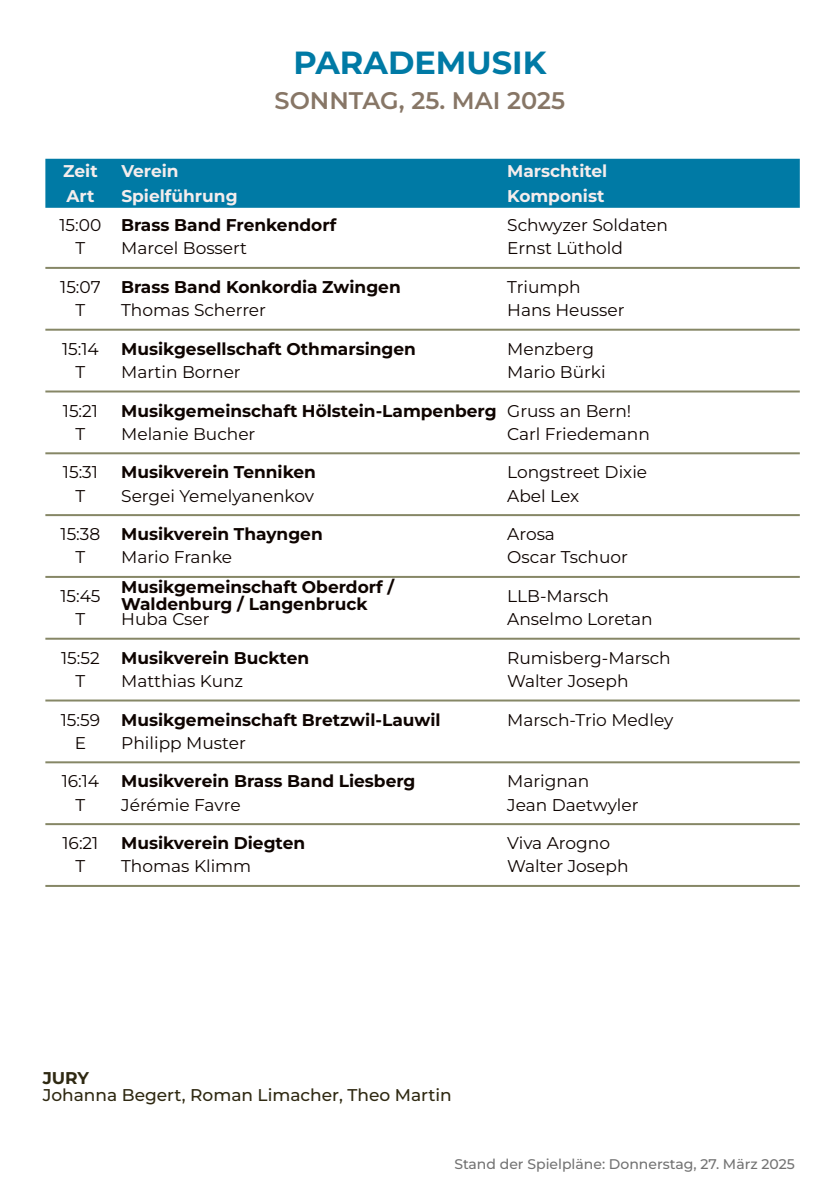
<style>
.page{position:relative;width:840px;height:1191px;background:#fff}
.page>*{position:absolute;margin:0;border:0;box-sizing:border-box;transform-origin:0 0}
.t1{font:700 32px "Montserrat";color:#007aa5}
.t2{font:600 24px "Montserrat";color:#877666}
.t3{font:17px "Montserrat";color:#0e0400}
.t4{font:700 17px "Montserrat";color:#0e0400}
.t5{font:700 17px "Montserrat";color:#f4eded}
.t6{font:500 17px "Montserrat";color:#2f2912}
.t7{font:700 17px "Montserrat";color:#2f2912}
.t8{font:500 14px "Montserrat";color:#737373}
</style>
<div class="page">
<hr style="left:45px;top:267px;width:754px;height:2px;background:#868766">
<hr style="left:45px;top:329px;width:754px;height:2px;background:#868766">
<hr style="left:45px;top:390px;width:754px;height:2px;background:#868766">
<hr style="left:45px;top:452px;width:754px;height:2px;background:#868766">
<hr style="left:45px;top:514px;width:754px;height:2px;background:#868766">
<hr style="left:45px;top:576px;width:754px;height:2px;background:#868766">
<hr style="left:45px;top:638px;width:754px;height:2px;background:#868766">
<hr style="left:45px;top:699px;width:754px;height:2px;background:#868766">
<hr style="left:45px;top:761px;width:754px;height:2px;background:#868766">
<hr style="left:45px;top:823px;width:754px;height:2px;background:#868766">
<hr style="left:45px;top:885px;width:754px;height:2px;background:#868766">
<div style="left:45px;top:159px;width:754px;height:49px;background:#007aa5"></div>
<p class="t1" style="left:293px;top:43px;width:254px">PARADEMUSIK</p>
<p class="t2" style="left:274px;top:86px;width:292px">SONNTAG, 25. MAI 2025</p>
<p class="t5" style="left:63px;top:161px;width:36px">Zeit</p>
<p class="t5" style="left:121px;top:161px;width:59px">Verein</p>
<p class="t5" style="left:507px;top:161px;width:102px">Marschtitel</p>
<p class="t5" style="left:67px;top:185px;width:29px">Art</p>
<p class="t5" style="left:121px;top:185px;width:118px">Spielführung</p>
<p class="t5" style="left:507px;top:185px;width:99px">Komponist</p>
<p class="t3" style="left:59px;top:215px;width:43px">15:00</p>
<p class="t4" style="left:121px;top:215px;width:216px">Brass Band Frenkendorf</p>
<p class="t3" style="left:507px;top:215px;width:162px">Schwyzer Soldaten</p>
<p class="t3" style="left:76px;top:238px;width:11px">T</p>
<p class="t3" style="left:121px;top:238px;width:127px">Marcel Bossert</p>
<p class="t3" style="left:507px;top:238px;width:117px">Ernst Lüthold</p>
<p class="t3" style="left:60px;top:276px;width:42px">15:07</p>
<p class="t4" style="left:121px;top:276px;width:281px">Brass Band Konkordia Zwingen</p>
<p class="t3" style="left:507px;top:276px;width:75px">Triumph</p>
<p class="t3" style="left:76px;top:300px;width:11px">T</p>
<p class="t3" style="left:121px;top:300px;width:146px">Thomas Scherrer</p>
<p class="t3" style="left:507px;top:300px;width:119px">Hans Heusser</p>
<p class="t3" style="left:62px;top:338px;width:38px">15:14</p>
<p class="t4" style="left:121px;top:338px;width:296px">Musikgesellschaft Othmarsingen</p>
<p class="t3" style="left:507px;top:338px;width:88px">Menzberg</p>
<p class="t3" style="left:76px;top:362px;width:11px">T</p>
<p class="t3" style="left:121px;top:362px;width:121px">Martin Borner</p>
<p class="t3" style="left:507px;top:362px;width:100px">Mario Bürki</p>
<p class="t3" style="left:63px;top:400px;width:37px">15:21</p>
<p class="t4" style="left:121px;top:400px;width:377px">Musikgemeinschaft Hölstein-Lampenberg</p>
<p class="t3" style="left:507px;top:400px;width:126px">Gruss an Bern!</p>
<p class="t3" style="left:76px;top:423px;width:11px">T</p>
<p class="t3" style="left:121px;top:423px;width:136px">Melanie Bucher</p>
<p class="t3" style="left:507px;top:423px;width:144px">Carl Friedemann</p>
<p class="t3" style="left:63px;top:462px;width:37px">15:31</p>
<p class="t4" style="left:121px;top:462px;width:196px">Musikverein Tenniken</p>
<p class="t3" style="left:507px;top:462px;width:141px">Longstreet Dixie</p>
<p class="t3" style="left:76px;top:485px;width:11px">T</p>
<p class="t3" style="left:121px;top:485px;width:194px">Sergei Yemelyanenkov</p>
<p class="t3" style="left:507px;top:485px;width:73px">Abel Lex</p>
<p class="t3" style="left:61px;top:524px;width:41px">15:38</p>
<p class="t4" style="left:121px;top:524px;width:203px">Musikverein Thayngen</p>
<p class="t3" style="left:507px;top:524px;width:49px">Arosa</p>
<p class="t3" style="left:76px;top:547px;width:11px">T</p>
<p class="t3" style="left:121px;top:547px;width:112px">Mario Franke</p>
<p class="t3" style="left:507px;top:547px;width:122px">Oscar Tschuor</p>
<p class="t3" style="left:60px;top:585px;width:42px">15:45</p>
<p class="t4" style="left:121px;top:577px;width:274px">Musikgemeinschaft Oberdorf /</p>
<p class="t3" style="left:507px;top:585px;width:103px">LLB-Marsch</p>
<p class="t4" style="left:121px;top:594px;width:248px">Waldenburg / Langenbruck</p>
<p class="t3" style="left:76px;top:609px;width:11px">T</p>
<p class="t3" style="left:121px;top:609px;width:90px">Huba Cser</p>
<p class="t3" style="left:507px;top:609px;width:147px">Anselmo Loretan</p>
<p class="t3" style="left:61px;top:647px;width:40px">15:52</p>
<p class="t4" style="left:121px;top:647px;width:189px">Musikverein Buckten</p>
<p class="t3" style="left:507px;top:647px;width:165px">Rumisberg-Marsch</p>
<p class="t3" style="left:76px;top:671px;width:11px">T</p>
<p class="t3" style="left:121px;top:671px;width:124px">Matthias Kunz</p>
<p class="t3" style="left:507px;top:671px;width:123px">Walter Joseph</p>
<p class="t3" style="left:61px;top:709px;width:41px">15:59</p>
<p class="t4" style="left:121px;top:709px;width:321px">Musikgemeinschaft Bretzwil-Lauwil</p>
<p class="t3" style="left:507px;top:709px;width:168px">Marsch-Trio Medley</p>
<p class="t3" style="left:75px;top:732px;width:13px">E</p>
<p class="t3" style="left:121px;top:732px;width:126px">Philipp Muster</p>
<p class="t3" style="left:62px;top:771px;width:39px">16:14</p>
<p class="t4" style="left:121px;top:771px;width:296px">Musikverein Brass Band Liesberg</p>
<p class="t3" style="left:507px;top:771px;width:84px">Marignan</p>
<p class="t3" style="left:76px;top:794px;width:11px">T</p>
<p class="t3" style="left:121px;top:794px;width:121px">Jérémie Favre</p>
<p class="t3" style="left:507px;top:794px;width:133px">Jean Daetwyler</p>
<p class="t3" style="left:62px;top:833px;width:37px">16:21</p>
<p class="t4" style="left:121px;top:833px;width:185px">Musikverein Diegten</p>
<p class="t3" style="left:507px;top:833px;width:104px">Viva Arogno</p>
<p class="t3" style="left:76px;top:856px;width:11px">T</p>
<p class="t3" style="left:121px;top:856px;width:132px">Thomas Klimm</p>
<p class="t3" style="left:507px;top:856px;width:123px">Walter Joseph</p>
<p class="t7" style="left:43px;top:1067px;width:48px">JURY</p>
<p class="t6" style="left:43px;top:1084px;width:410px">Johanna Begert, Roman Limacher, Theo Martin</p>
<p class="t8" style="left:454px;top:1155px;width:342px">Stand der Spielpläne: Donnerstag, 27. März 2025</p>
</div>
